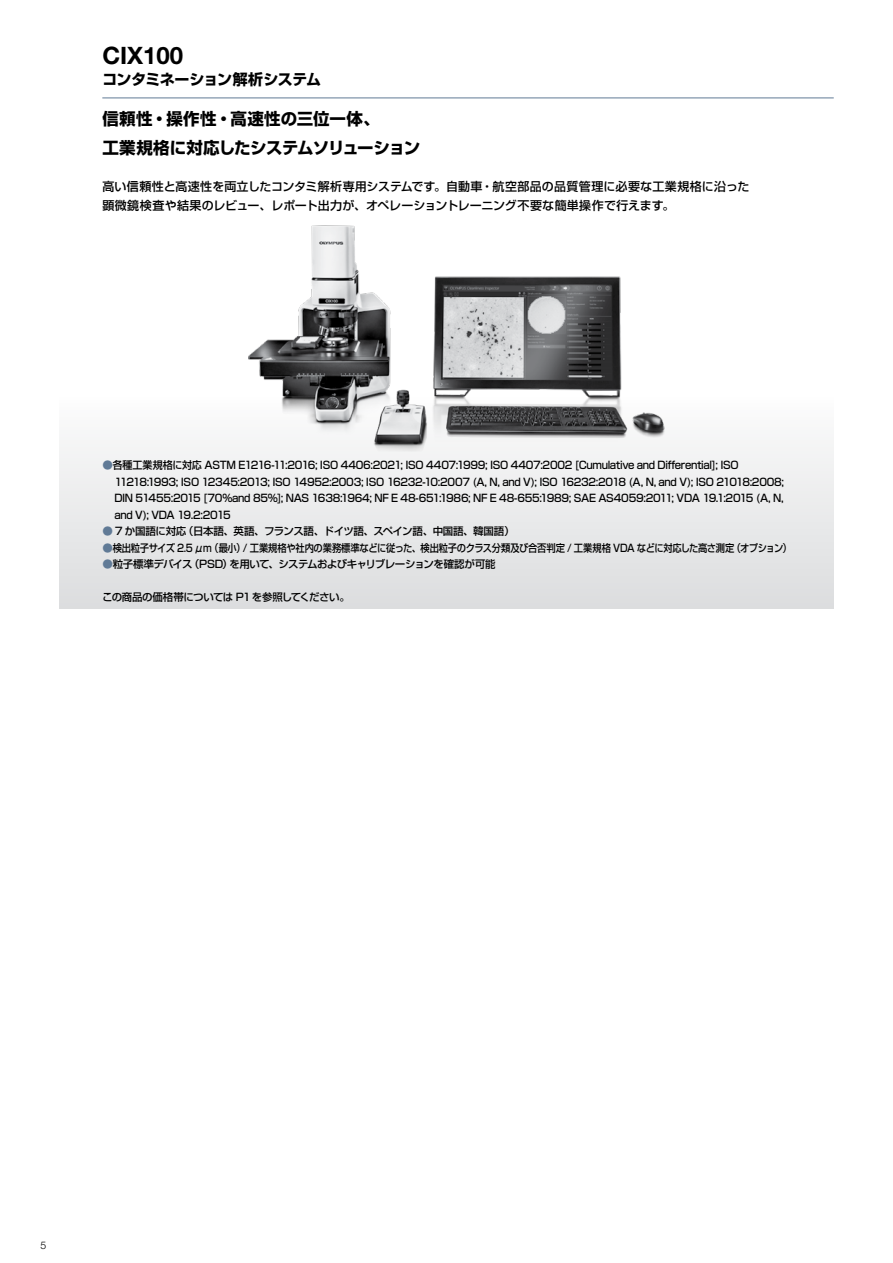
<style>
.page{position:relative;width:893px;height:1263px;background:#fff}
.page>*{position:absolute;margin:0;border:0;box-sizing:border-box;transform-origin:0 0}
.t1{font:700 24px "Helvetica Neue LT Std";color:#000}
.ノーマル{font:700 16.5px/28.5px "Shin Go Pro";letter-spacing:-.01em;color:#000}
.ノーマル-2{font:700 15px "Shin Go Pro";letter-spacing:-.025em;color:#000}
.ノーマル-3{font:500 12px/19.5px "Shin Go Pro";letter-spacing:.01em;color:#000}
.ノーマル-4{font:500 10.5px/16.5px "Shin Go Pro";letter-spacing:-.035em;color:#000;scale:.96 1}
.ノーマル-5{font:500 10.5px "Shin Go Pro";letter-spacing:-.035em;color:#000}
.ノーマル-6{font:500 10.5px "Shin Go Pro";letter-spacing:-.035em;color:#000;scale:.89 1}
.t2{font:300 10.5px "Helvetica Neue LT Std";color:#000}
.s1{color:#607a96}
</style>
<div class="page">
<div style="left:60px;top:395px;width:774px;height:213px;background:linear-gradient(to bottom,#fdfdfd,#dbddde)"></div>
<img style="left:231px;top:225px;width:444px;height:251px">
<hr style="left:102px;top:98px;width:732px;height:1px;background:#607a96">
<p class="t1" style="left:102px;top:41px;width:82px">CIX100</p>
<p class="ノーマル-2" style="left:102px;top:68px;width:220px">コンタミネーション解析システム</p>
<p class="ノーマル" style="left:102px;top:103px;width:319px">信頼性・操作性・高速性の三位一体、<br>工業規格に対応したシステムソリューション</p>
<p class="ノーマル-3" style="left:102px;top:175px;width:648px">高い信頼性と高速性を両立したコンタミ解析専用システムです。自動車・航空部品の品質管理に必要な工業規格に沿った顕微鏡検査や結果のレビュー、レポート出力が、オペレーショントレーニング不要な簡単操作で行えます。</p>
<p class="ノーマル-4" style="left:114px;top:456px;width:699px;text-indent:-12px"><span class="s1">●</span>各種工業規格に対応 ASTM E1216-11:2016; ISO 4406:2021; ISO 4407:1999; ISO 4407:2002 [Cumulative and Differential]; ISO 11218:1993; ISO 12345:2013; ISO 14952:2003; ISO 16232-10:2007 (A, N, and V); ISO 16232:2018 (A, N, and V); ISO 21018:2008; DIN 51455:2015 [70%and 85%]; NAS 1638:1964; NF E 48-651:1986; NF E 48-655:1989; SAE AS4059:2011; VDA 19.1:2015 (A, N, and V); VDA 19.2:2015</p>
<p class="ノーマル-5" style="left:102px;top:523px;width:418px"><span class="s1">●</span> 7 か国語に対応（日本語、英語、フランス語、ドイツ語、スペイン語、中国語、韓国語）　</p>
<p class="ノーマル-6" style="left:102px;top:539px;width:776px"><span class="s1">●</span>検出粒子サイズ 2.5 μｍ （最小）/ 工業規格や社内の業務標準などに従った、検出粒子のクラス分類及び合否判定 / 工業規格 VDA などに対応した高さ測定 （オプション）</p>
<p class="ノーマル-5" style="left:102px;top:556px;width:395px"><span class="s1">●</span>粒子標準デバイス（PSD）を用いて、システムおよびキャリブレーションを確認が可能</p>
<p class="ノーマル-5" style="left:102px;top:589px;width:249px">この商品の価格帯については P1 を参照してください。</p>
<p class="t2" style="left:41px;top:1239px;width:7px">5</p>
</div>
